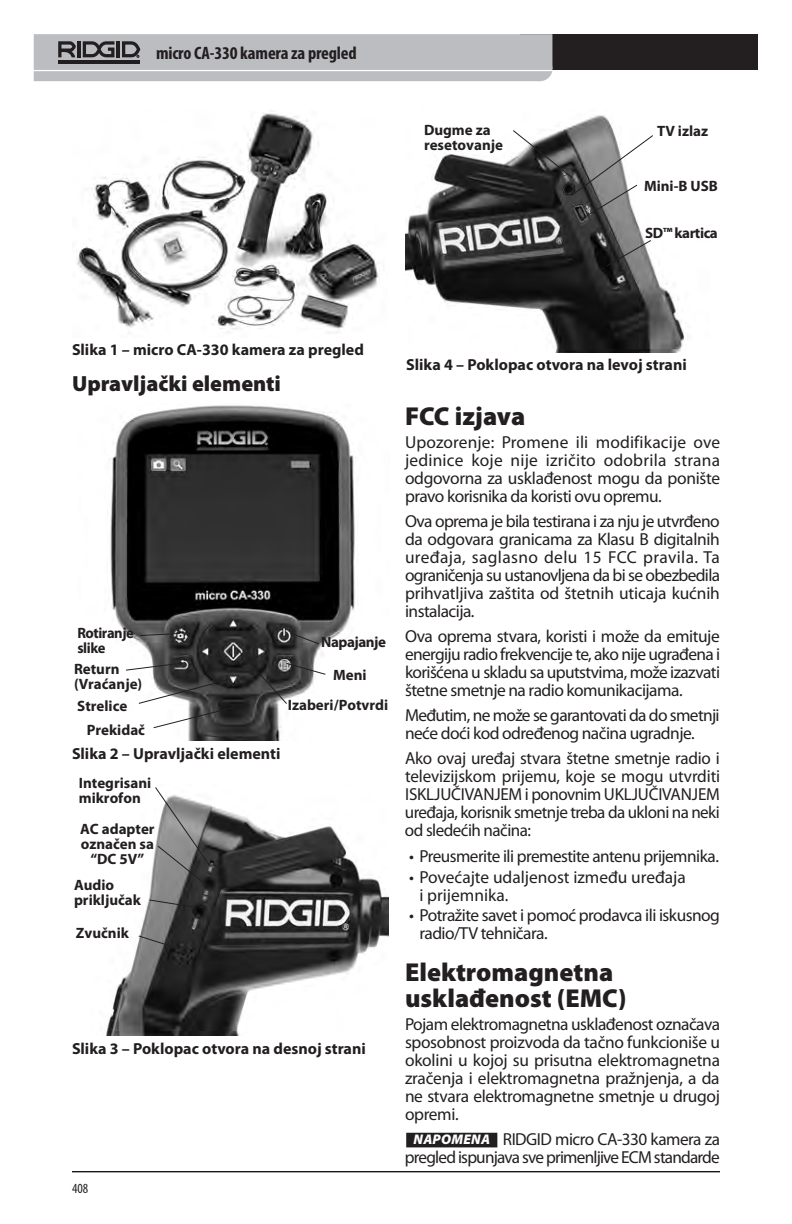
<style>
.page{position:relative;width:792px;height:1224px;background:#fff}
.page>*{position:absolute;margin:0;border:0;box-sizing:border-box;transform-origin:0 0}
.Head-Major{font:900 26px/26px "Myriad Pro";color:#231f20}
.Head-Sub1{font:900 22px "Myriad Pro";color:#231f20}
.t1{font:700 condensed 18px "Myriad Pro";letter-spacing:-.01em;color:#231f20}
.Body-Text{font:17.4px/18px "Myriad Pro";letter-spacing:-.03em;color:#231f20;text-align:justify}
.Body-Indent{font:17.4px/18px "Myriad Pro";letter-spacing:-.03em;color:#231f20}
.Body-Indent-2{font:17.4px/18px "Myriad Pro";color:#231f20}
.Body-Fig___Caption{font:700 16px "Myriad Pro";color:#231f20}
.t2{font:700 15px/15px "Myriad Pro";color:#231f20}
.t3{font:700 15px/15px "Myriad Pro";letter-spacing:-.03em;color:#231f20}
.t4{font:italic 900 14px "Myriad Pro";letter-spacing:.02em;color:#fff}
.t5{font:condensed 14px "Myriad Pro";color:#231f20}
</style>
<div class="page">
<img style="left:405px;top:115px;width:283px;height:237px">
<svg style="left:605px;top:239px;width:47px;height:28px"></svg>
<svg style="left:512px;top:129px;width:142px;height:91px"></svg>
<div style="left:406px;top:1133px;width:91px;height:14px;background:#231f20"></div>
<img style="left:77px;top:113px;width:302px;height:220px">
<img style="left:109px;top:405px;width:246px;height:336px">
<svg style="left:125px;top:632px;width:202px;height:97px"></svg>
<img style="left:106px;top:806px;width:283px;height:229px">
<svg style="left:148px;top:899px;width:48px;height:9px"></svg>
<svg style="left:154px;top:787px;width:58px;height:99px"></svg>
<svg style="left:138px;top:935px;width:40px;height:14px"></svg>
<div style="left:520px;top:34px;width:238px;height:36px;background:#231f20"></div>
<svg style="left:34px;top:34px;width:518px;height:47px;background:#b7b7ba"></svg>
<hr style="left:72px;top:1171px;width:648px;height:1px;background:#000">
<p class="t1" style="left:156px;top:42px;width:202px">micro CA-330 kamera za pregled</p>
<p class="t2" style="left:424px;top:122px;width:81px">Dugme za resetovanje</p>
<p class="t2" style="left:657px;top:123px;width:53px">TV izlaz</p>
<p class="t2" style="left:644px;top:178px;width:76px">Mini-B USB</p>
<p class="t3" style="left:645px;top:224px;width:74px">SD™ kartica</p>
<p class="Body-Fig___Caption" style="left:72px;top:339px;width:293px">Slika 1 – micro CA‑330 kamera za pregled</p>
<p class="Head-Sub1" style="left:72px;top:369px;width:211px">Upravljački elementi</p>
<p class="t3" style="left:77px;top:625px;width:58px">Rotiranje slike</p>
<p class="t2" style="left:74px;top:661px;width:70px">Return (Vraćanje)</p>
<p class="t2" style="left:77px;top:698px;width:52px">Strelice</p>
<p class="Body-Fig___Caption" style="left:72px;top:743px;width:210px">Slika 2 – Upravljački elementi</p>
<p class="t2" style="left:79px;top:775px;width:74px">Integrisani mikrofon</p>
<p class="t2" style="left:80px;top:821px;width:76px;text-align:center">AC adapter označen sa “DC 5V”</p>
<p class="t2" style="left:74px;top:877px;width:68px">Audio priključak</p>
<p class="t2" style="left:76px;top:925px;width:55px">Zvučnik</p>
<p class="t2" style="left:87px;top:722px;width:60px">Prekidač</p>
<p class="t3" style="left:321px;top:634px;width:66px">Napajanje</p>
<p class="t2" style="left:333px;top:666px;width:35px">Meni</p>
<p class="t2" style="left:288px;top:697px;width:102px">Izaberi/Potvrdi</p>
<p class="Body-Fig___Caption" style="left:72px;top:1038px;width:295px">Slika 3 – Poklopac otvora na desnoj strani</p>
<p class="t5" style="left:72px;top:1180px;width:18px">408</p>
<p class="Body-Fig___Caption" style="left:406px;top:354px;width:282px">Slika 4 – Poklopac otvora na levoj strani</p>
<p class="Head-Major" style="left:405px;top:403px;width:122px">FCC izjava</p>
<p class="Body-Text" style="left:405px;top:433px;width:317px">Upozorenje: Promene ili modifikacije ove jedinice koje nije izričito odobrila strana odgovorna za usklađenost mogu da ponište pravo korisnika da koristi ovu opremu.</p>
<p class="Body-Text" style="left:405px;top:512px;width:317px">Ova oprema je bila testirana i za nju je utvrđeno da odgovara granicama za Klasu B digitalnih uređaja, saglasno delu 15 FCC pravila. Ta ograničenja su ustanovljena da bi se obezbedila prihvatljiva zaštita od štetnih uticaja kućnih instalacija.</p>
<p class="Body-Text" style="left:405px;top:627px;width:317px">Ova oprema stvara, koristi i može da emituje energiju radio frekvencije te, ako nije ugrađena i korišćena u skladu sa uputstvima, može izazvati štetne smetnje na radio komunikacijama.</p>
<p class="Body-Text" style="left:405px;top:706px;width:316px">Međutim, ne može se garantovati da do smetnji neće doći kod određenog načina ugradnje.</p>
<p class="Body-Text" style="left:405px;top:749px;width:317px">Ako ovaj uređaj stvara štetne smetnje radio i televizijskom prijemu, koje se mogu utvrditi isključivanjem</p>
<p class="Body-Text" style="left:405px;top:785px;width:316px;text-align:left;text-indent:120px">i ponovnim uključivanjem<br>uređaja, korisnik smetnje treba da ukloni na neki od sledećih načina:</p>
<p class="Body-Indent" style="left:409px;top:847px;width:311px">• Preusmerite ili premestite antenu prijemnika.</p>
<p class="Body-Indent-2" style="left:419px;top:867px;width:268px;text-indent:-10px">• Povećajte udaljenost između uređaja i prijemnika.</p>
<p class="Body-Indent" style="left:419px;top:906px;width:302px;text-indent:-10px">• Potražite savet i pomoć prodavca ili iskusnog radio/TV tehničara.</p>
<p class="Head-Major" style="left:405px;top:958px;width:223px">Elektromagnetna usklađenost (EMC)</p>
<p class="Body-Text" style="left:405px;top:1014px;width:317px">Pojam elektromagnetna usklađenost označava sposobnost proizvoda da tačno funkcioniše u okolini u kojoj su prisutna elektromagnetna zračenja i elektromagnetna pražnjenja, a da ne stvara elektromagnetne smetnje u drugoj opremi.</p>
<p class="t4" style="left:414px;top:1130px;width:78px">NAPOMENA</p>
<p class="Body-Text" style="left:405px;top:1130px;width:316px;text-align:right">RIDGID micro CA-330 kamera za<br>pregled ispunjava sve primenljive ECM standarde</p>
</div>
